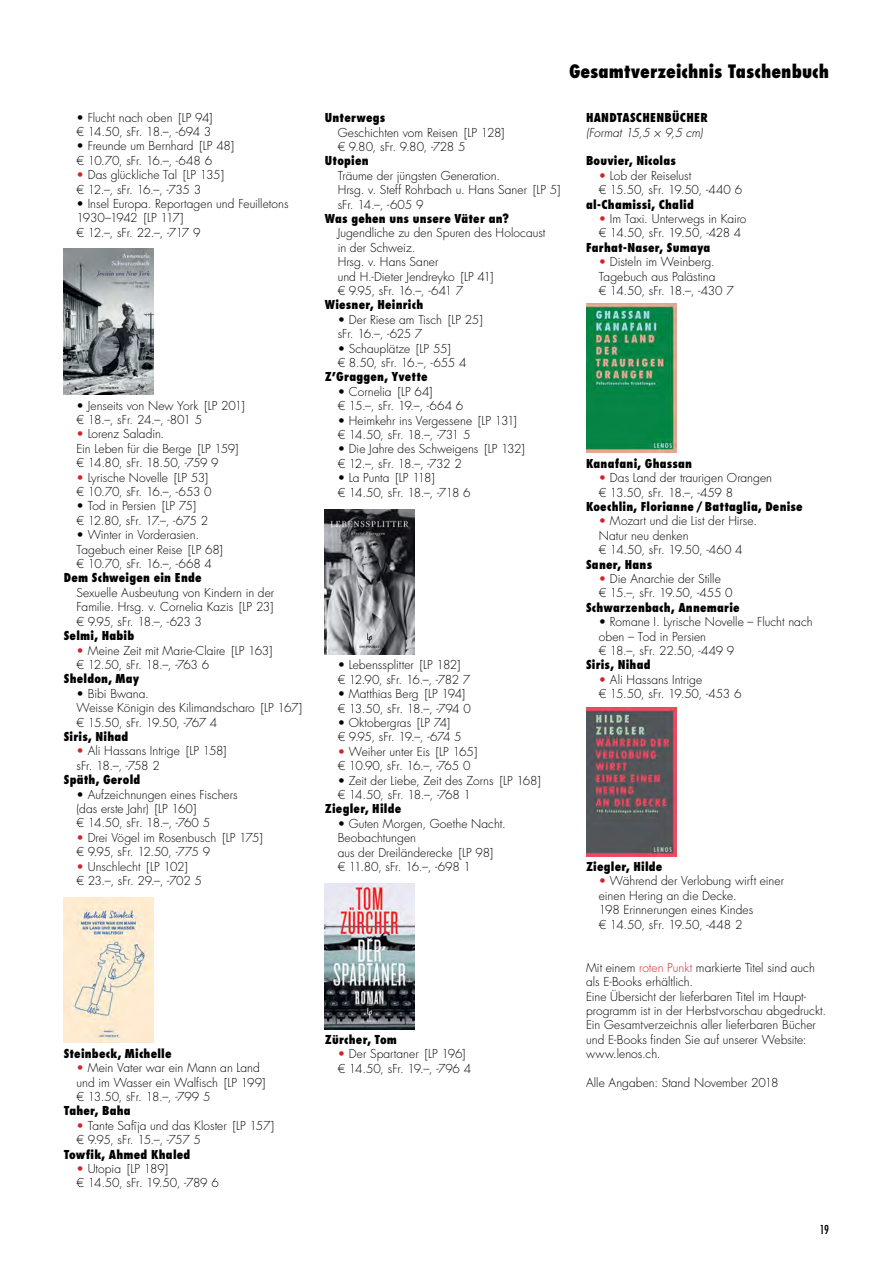
<style>
.page{position:relative;width:893px;height:1263px;background:#fff}
.page>*{position:absolute;margin:0;border:0;box-sizing:border-box;transform-origin:0 0}
.t1{font:800 condensed 18px "Futura LT";color:#000}
.t2{font:300 12px/14.4px "Futura LT";color:#000}
.t3{font:800 condensed 12px "Futura LT";letter-spacing:.015em;color:#000}
.t4{font:300 12px "Futura LT";letter-spacing:-.02em;color:#000}
.t5{font:300 12px "Futura LT";letter-spacing:-.03em;color:#000}
.t6{font:italic 300 12px/14.4px "Futura LT";letter-spacing:-.005em;color:#000}
.t7{font:300 12px "Futura LT";letter-spacing:-.025em;color:#000}
.t8{font:300 12px "Futura LT";letter-spacing:-.045em;color:#000}
.t9{font:300 12px "Futura LT";letter-spacing:-.035em;color:#000}
.t10{font:condensed 12px "Futura LT";color:#000}
.s1{color:#d2232a}
.s2{font-weight:800;font-style:normal;font-stretch:condensed}
.s3{font-weight:800;font-stretch:condensed}
</style>
<div class="page">
<img style="left:64px;top:249px;width:90px;height:145px">
<img style="left:64px;top:897px;width:90px;height:146px">
<img style="left:325px;top:509px;width:90px;height:145px">
<img style="left:325px;top:884px;width:90px;height:145px">
<img style="left:586px;top:303px;width:90px;height:149px">
<img style="left:586px;top:707px;width:90px;height:149px">
<p class="t2" style="left:77px;top:110px;width:137px">• Flucht nach oben [LP 94] € 14.50, sFr. 18.–, -694 3</p>
<p class="t2" style="left:77px;top:139px;width:159px">• Freunde um Bernhard [LP 48] € 10.70, sFr. 16.–, -648 6</p>
<p class="t2" style="left:77px;top:168px;width:149px"><span class="s1">•</span> Das glückliche Tal [LP 135] € 12.–, sFr. 16.–, -735 3</p>
<p class="t2" style="left:77px;top:197px;width:213px">• Insel Europa. Reportagen und Feuilletons<br>1930–1942 [LP 117]<br>€ 12.–, sFr. 22.–, -717 9</p>
<p class="t2" style="left:77px;top:398px;width:170px">• Jenseits von New York [LP 201] € 18.–, sFr. 24.–, -801 5</p>
<p class="t2" style="left:77px;top:427px;width:163px"><span class="s1">•</span> Lorenz Saladin.<br>Ein Leben für die Berge [LP 159] € 14.80, sFr. 18.50, -759 9</p>
<p class="t2" style="left:77px;top:470px;width:137px"><span class="s1">•</span> Lyrische Novelle [LP 53] € 10.70, sFr. 16.–, -653 0</p>
<p class="t2" style="left:77px;top:499px;width:133px">• Tod in Persien [LP 75]<br>€ 12.80, sFr. 17.–, -675 2</p>
<p class="t2" style="left:77px;top:528px;width:124px">• Winter in Vorderasien.</p>
<p class="t2" style="left:77px;top:542px;width:148px">Tagebuch einer Reise [LP 68]</p>
<p class="t4" style="left:77px;top:556px;width:137px">€ 10.70, sFr. 16.–, -668 4</p>
<p class="t3" style="left:64px;top:570px;width:139px">Dem Schweigen ein Ende</p>
<p class="t2" style="left:77px;top:586px;width:199px">Sexuelle Ausbeutung von Kindern in der</p>
<p class="t2" style="left:77px;top:600px;width:198px">Familie. Hrsg. v. Cornelia Kazis [LP 23]</p>
<p class="t8" style="left:77px;top:614px;width:127px">€ 9.95, sFr. 18.–, -623 3</p>
<p class="t3" style="left:64px;top:628px;width:72px">Selmi, Habib</p>
<p class="t2" style="left:77px;top:643px;width:197px"><span class="s1">•</span> Meine Zeit mit Marie-Claire [LP 163]</p>
<p class="t4" style="left:77px;top:657px;width:134px">€ 12.50, sFr. 18.–, -763 6</p>
<p class="t3" style="left:64px;top:671px;width:77px">Sheldon, May</p>
<p class="t2" style="left:77px;top:686px;width:74px">• Bibi Bwana.</p>
<p class="t2" style="left:77px;top:701px;width:227px">Weisse Königin des Kilimandscharo [LP 167]</p>
<p class="t7" style="left:77px;top:715px;width:142px">€ 15.50, sFr. 19.50, -767 4</p>
<p class="t3" style="left:64px;top:729px;width:66px">Siris, Nihad</p>
<p class="t2" style="left:77px;top:744px;width:152px"><span class="s1">•</span> Ali Hassans Intrige [LP 158]</p>
<p class="t2" style="left:77px;top:758px;width:85px">sFr. 18.–, -758 2</p>
<p class="t3" style="left:64px;top:772px;width:78px">Späth, Gerold</p>
<p class="t2" style="left:77px;top:787px;width:163px">• Aufzeichnungen eines Fischers (das erste Jahr) [LP 160]<br>€ 14.50, sFr. 18.–, -760 5</p>
<p class="t2" style="left:77px;top:830px;width:188px"><span class="s1">•</span> Drei Vögel im Rosenbusch [LP 175] € 9.95, sFr. 12.50, -775 9</p>
<p class="t2" style="left:77px;top:859px;width:127px"><span class="s1">•</span> Unschlecht [LP 102]<br>€ 23.–, sFr. 29.–, -702 5</p>
<p class="t3" style="left:64px;top:1046px;width:109px">Steinbeck, Michelle</p>
<p class="t2" style="left:77px;top:1061px;width:185px"><span class="s1">•</span> Mein Vater war ein Mann an Land</p>
<p class="t2" style="left:77px;top:1075px;width:190px">und im Wasser ein Walfisch [LP 199]</p>
<p class="t4" style="left:77px;top:1089px;width:135px">€ 13.50, sFr. 18.–, -799 5</p>
<p class="t3" style="left:64px;top:1103px;width:68px">Taher, Baha</p>
<p class="t2" style="left:77px;top:1118px;width:199px"><span class="s1">•</span> Tante Safîja und das Kloster [LP 157]</p>
<p class="t9" style="left:77px;top:1132px;width:126px">€ 9.95, sFr. 15.–, -757 5</p>
<p class="t3" style="left:64px;top:1146px;width:128px">Towfik, Ahmed Khaled</p>
<p class="t2" style="left:77px;top:1162px;width:144px"><span class="s1">•</span> Utopia [LP 189]<br>€ 14.50, sFr. 19.50, -789 6</p>
<p class="t1" style="left:569px;top:60px;width:262px">Gesamtverzeichnis Taschenbuch</p>
<p class="t3" style="left:325px;top:110px;width:62px">Unterwegs</p>
<p class="t2" style="left:338px;top:125px;width:168px">Geschichten vom Reisen [LP 128]</p>
<p class="t2" style="left:338px;top:140px;width:129px">€ 9.80, sFr. 9.80, -728 5</p>
<p class="t3" style="left:325px;top:153px;width:45px">Utopien</p>
<p class="t2" style="left:338px;top:168px;width:164px">Träume der jüngsten Generation.</p>
<p class="t2" style="left:338px;top:183px;width:224px">Hrsg. v. Steff Rohrbach u. Hans Saner [LP 5]</p>
<p class="t2" style="left:338px;top:197px;width:87px">sFr. 14.–, -605 9</p>
<p class="t3" style="left:325px;top:211px;width:185px">Was gehen uns unsere Väter an?</p>
<p class="t2" style="left:338px;top:226px;width:209px">Jugendliche zu den Spuren des Holocaust</p>
<p class="t2" style="left:338px;top:240px;width:79px">in der Schweiz.</p>
<p class="t2" style="left:338px;top:255px;width:102px">Hrsg. v. Hans Saner</p>
<p class="t2" style="left:338px;top:269px;width:157px">und H.-Dieter Jendreyko [LP 41]</p>
<p class="t5" style="left:338px;top:283px;width:127px">€ 9.95, sFr. 16.–, -641 7</p>
<p class="t3" style="left:325px;top:297px;width:100px">Wiesner, Heinrich</p>
<p class="t2" style="left:338px;top:312px;width:146px">• Der Riese am Tisch [LP 25] sFr. 16.–, -625 7</p>
<p class="t2" style="left:338px;top:341px;width:115px">• Schauplätze [LP 55]</p>
<p class="t2" style="left:338px;top:356px;width:130px">€ 8.50, sFr. 16.–, -655 4</p>
<p class="t3" style="left:325px;top:369px;width:104px">Z’Graggen, Yvette</p>
<p class="t2" style="left:338px;top:384px;width:127px">• Cornelia [LP 64]<br>€ 15.–, sFr. 19.–, -664 6</p>
<p class="t2" style="left:338px;top:413px;width:181px">• Heimkehr ins Vergessene [LP 131] € 14.50, sFr. 18.–, -731 5</p>
<p class="t2" style="left:338px;top:442px;width:189px">• Die Jahre des Schweigens [LP 132] € 12.–, sFr. 18.–, -732 2</p>
<p class="t2" style="left:338px;top:471px;width:134px">• La Punta [LP 118]<br>€ 14.50, sFr. 18.–, -718 6</p>
<p class="t2" style="left:338px;top:658px;width:134px">• Lebenssplitter [LP 182] € 12.90, sFr. 16.–, -782 7</p>
<p class="t2" style="left:338px;top:687px;width:135px">• Matthias Berg [LP 194] € 13.50, sFr. 18.–, -794 0</p>
<p class="t2" style="left:338px;top:716px;width:125px">• Oktobergras [LP 74]<br>€ 9.95, sFr. 19.–, -674 5</p>
<p class="t2" style="left:338px;top:744px;width:141px"><span class="s1">•</span> Weiher unter Eis [LP 165] € 10.90, sFr. 16.–, -765 0</p>
<p class="t2" style="left:338px;top:773px;width:204px">• Zeit der Liebe, Zeit des Zorns [LP 168]</p>
<p class="t4" style="left:338px;top:787px;width:135px">€ 14.50, sFr. 18.–, -768 1</p>
<p class="t3" style="left:325px;top:801px;width:78px">Ziegler, Hilde</p>
<p class="t2" style="left:338px;top:816px;width:170px">• Guten Morgen, Goethe Nacht.<br>Beobachtungen<br>aus der Dreiländerecke [LP 98]<br>€ 11.80, sFr. 16.–, -698 1</p>
<p class="t3" style="left:325px;top:1032px;width:74px">Zürcher, Tom</p>
<p class="t2" style="left:338px;top:1047px;width:135px"><span class="s1">•</span> Der Spartaner [LP 196] € 14.50, sFr. 19.–, -796 4</p>
<p class="t6" style="left:586px;top:111px;width:118px;text-indent:70px"><span class="s2">NBÜCHER </span>(Format 15,5 × 9,5 cm)</p>
<p class="t3" style="left:586px;top:153px;width:91px">Bouvier, Nicolas</p>
<p class="t2" style="left:599px;top:168px;width:94px"><span class="s1">•</span> Lob der Reiselust</p>
<p class="t2" style="left:599px;top:183px;width:145px">€ 15.50, sFr. 19.50, -440 6</p>
<p class="t3" style="left:586px;top:196px;width:109px">al-Chamissi, Chalid</p>
<p class="t2" style="left:599px;top:212px;width:149px"><span class="s1">•</span> Im Taxi. Unterwegs in Kairo</p>
<p class="t5" style="left:599px;top:226px;width:144px">€ 14.50, sFr. 19.50, -428 4</p>
<p class="t3" style="left:586px;top:240px;width:126px">Farhat-Naser, Sumaya</p>
<p class="t2" style="left:599px;top:255px;width:137px"><span class="s1">•</span> Disteln im Weinberg.<br>Tagebuch aus Palästina<br>€ 14.50, sFr. 18.–, -430 7</p>
<p class="t3" style="left:586px;top:110px;width:27px">HA NDTA</p>
<p class="t3" style="left:630px;top:110px;width:9px">SCHE</p>
<p class="t3" style="left:586px;top:456px;width:108px">Kanafani, Ghassan</p>
<p class="t2" style="left:599px;top:471px;width:175px"><span class="s1">•</span> Das Land der traurigen Orangen</p>
<p class="t4" style="left:599px;top:485px;width:136px">€ 13.50, sFr. 18.–, -459 8</p>
<p class="t3" style="left:586px;top:499px;width:218px">Koechlin, Florianne/Battaglia, Denise</p>
<p class="t2" style="left:599px;top:514px;width:160px"><span class="s1">•</span> Mozart und die List der Hirse.</p>
<p class="t2" style="left:599px;top:528px;width:91px">Natur neu denken</p>
<p class="t2" style="left:599px;top:543px;width:145px">€ 14.50, sFr. 19.50, -460 4</p>
<p class="t3" style="left:586px;top:556px;width:68px">Saner, Hans</p>
<p class="t2" style="left:586px;top:572px;width:155px;text-align:center"><span class="s1">•</span> Die Anarchie der Stille<br>€ 15.–, sFr. 19.50, -455 0<br><span class="s3">Schwarzenbach, Annemarie</span></p>
<p class="t2" style="left:599px;top:615px;width:215px">• Romane I. Lyrische Novelle – Flucht nach</p>
<p class="t2" style="left:599px;top:629px;width:109px">oben – Tod in Persien</p>
<p class="t4" style="left:599px;top:643px;width:137px">€ 18.–, sFr. 22.50, -449 9</p>
<p class="t3" style="left:586px;top:657px;width:66px">Siris, Nihad</p>
<p class="t2" style="left:599px;top:672px;width:144px"><span class="s1">•</span> Ali Hassans Intrige<br>€ 15.50, sFr. 19.50, -453 6</p>
<p class="t3" style="left:586px;top:859px;width:78px">Ziegler, Hilde</p>
<p class="t2" style="left:599px;top:874px;width:187px"><span class="s1">•</span> Während der Verlobung wirft einer einen Hering an die Decke.<br>198 Erinnerungen eines Kindes<br>€ 14.50, sFr. 19.50, -448 2</p>
<p class="t2" style="left:586px;top:960px;width:242px">Mit einem <span class="s1">roten Punkt</span> markierte Titel sind auch als E-Books erhältlich.<br>Eine Übersicht der lieferbaren Titel im Haupt&shy;programm ist in der Herbstvorschau abgedruckt.<br>Ein Gesamtverzeichnis aller lieferbaren Bücher und E-Books finden Sie auf unserer Website: www.lenos.ch.</p>
<p class="t2" style="left:586px;top:1076px;width:194px">Alle Angaben: Stand November 2018</p>
<p class="t10" style="left:820px;top:1222px;width:11px">19</p>
</div>
